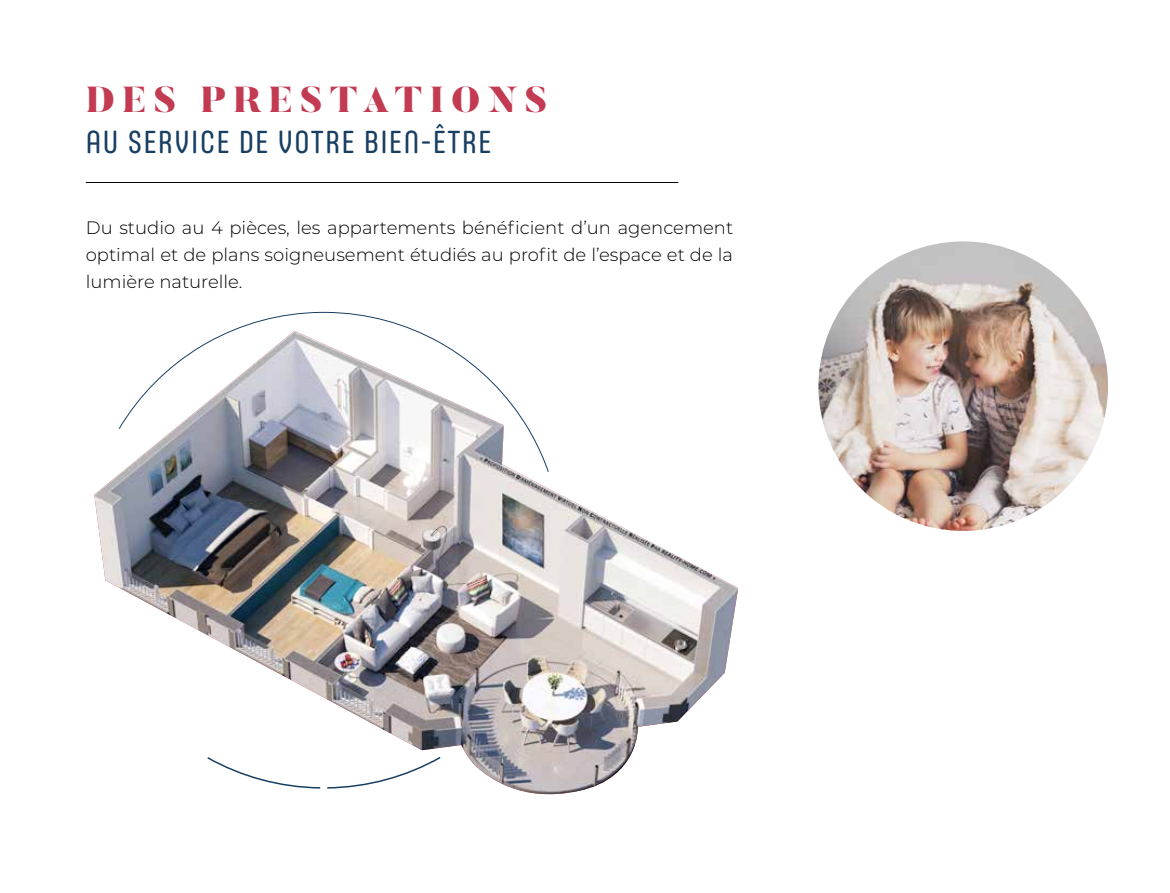
<style>
.page{position:relative;width:1170px;height:893px;background:#fff}
.page>*{position:absolute;margin:0;border:0;box-sizing:border-box;transform-origin:0 0}
.t1{font:900 36px "Butler";letter-spacing:.2em;color:#c23b52}
.t2{font:condensed 31.5px "Core Mellow";letter-spacing:.05em;color:#183e62}
.t3{font:300 18px/27px "Montserrat";color:#000;text-align:justify}
</style>
<div class="page">
<hr style="left:86px;top:182px;width:592px;height:1px;background:#000">
<img style="left:94px;top:473px;width:644px;height:322px">
<img style="left:818px;top:241px;width:289px;height:290px;border-radius:145px">
<svg style="left:206px;top:755px;width:236px;height:34px"></svg>
<svg style="left:118px;top:312px;width:431px;height:161px"></svg>
<h1 class="t1" style="left:86px;top:77px;width:463px">DES PRESTATIONS</h1>
<h2 class="t2" style="left:86px;top:119px;width:407px">AU SERVICE DE VOTRE BIEN-ÊTRE</h2>
<p class="t3" style="left:86px;top:213px;width:649px">Du studio au 4 pièces, les appartements bénéficient d’un agencement optimal et de plans soigneusement étudiés au profit de l’espace et de la lumière naturelle.</p>
</div>
